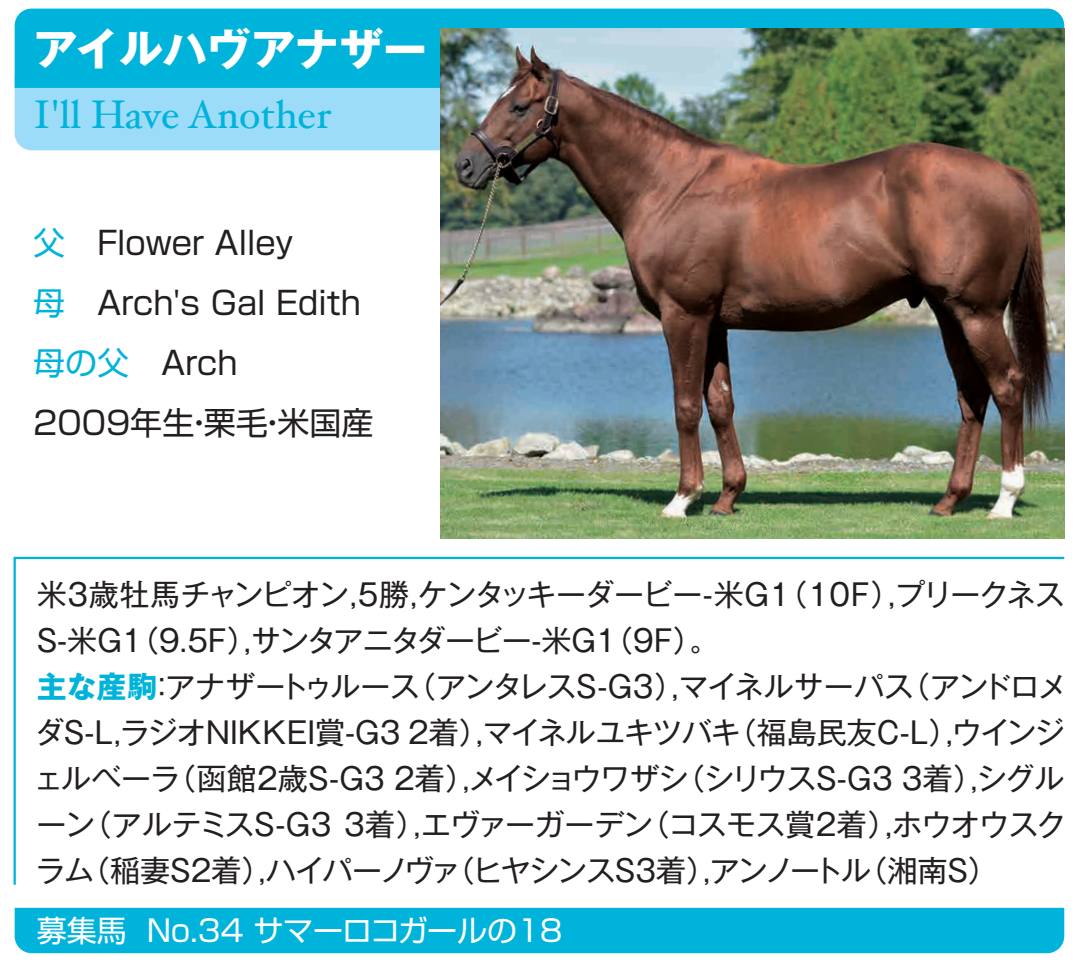
<style>
.page{position:relative;width:1078px;height:964px;background:#fff}
.page>*{position:absolute;margin:0;border:0;box-sizing:border-box;transform-origin:0 0}
.t1{font:700 44px "Gothic MB101 Pr 5";color:#fff}
.t2{font:40px "Hoefler Text";color:#00b3da}
.t3{font:32px "Shin Go Pr 5";color:#231f20}
.t4{font:32px "Shin Go Pr 5";color:#00b3da}
.t5{font:30px/46px "Gothic MB101 Pr 5";letter-spacing:-.035em;color:#231f20}
.t6{font:30px "Gothic MB101 Pr 5";color:#231f20}
.t7{font:30px "Shin Go Pr 5";color:#fff}
.t8{font:30px "Gothic MB101 Pr 5";letter-spacing:-.01em;color:#231f20}
.t9{font:30px "Gothic MB101 Pr 5";letter-spacing:-.13em;color:#231f20}
.t10{font:30px "Gothic MB101 Pr 5";letter-spacing:-.09em;color:#231f20}
.s1{font-weight:700;color:#00b3da}
</style>
<div class="page">
<div style="left:15px;top:88px;width:425px;height:62px;background:#9cdcf8"></div>
<div style="left:15px;top:9px;width:1048px;height:79px;background:#00b3da"></div>
<div style="left:15px;top:908px;width:1048px;height:45px;background:#00b3da"></div>
<svg style="left:13px;top:556px;width:1052px;height:329px"></svg>
<img style="left:440px;top:28px;width:623px;height:510px">
<h1 class="t1" style="left:33px;top:13px;width:395px">アイルハヴアナザー</h1>
<h2 class="t2" style="left:33px;top:91px;width:299px">l l'I Have Another</h2>
<p class="t4" style="left:33px;top:216px;width:34px">父</p>
<p class="t4" style="left:33px;top:276px;width:34px">母</p>
<p class="t3" style="left:97px;top:216px;width:198px">Flower Alley</p>
<p class="t3" style="left:97px;top:276px;width:265px">Arch s' Gal Edith</p>
<p class="t4" style="left:33px;top:336px;width:98px">母の父</p>
<p class="t3" style="left:33px;top:396px;width:342px">2009年生栗毛米国産</p>
<p class="t3" style="left:161px;top:336px;width:78px">Arch</p>
<p class="t3" style="left:183px;top:396px;width:33px">・</p>
<p class="t3" style="left:256px;top:396px;width:33px">・</p>
<p class="t5" style="left:894px;top:569px;width:171px">プリークネス</p>
<p class="t5" style="left:251px;top:569px;width:650px;text-indent:-214px">米3歳牡馬チャンピオン,5勝,ケンタッキーダービー-米G （1 10F ,）サンタアニタダービー- 米 G （1 9 F 。(</p>
<p class="t5" style="left:37px;top:615px;width:221px">S-米G （1 9.5F ,）</p>
<p class="t5" style="left:37px;top:661px;width:384px"><span class="s1">主な産駒</span>アナザートゥルース</p>
<p class="t5" style="left:147px;top:661px;width:31px">：</p>
<p class="t5" style="left:406px;top:661px;width:279px">（アンタレスS G- 3 ,）</p>
<p class="t8" style="left:678px;top:662px;width:236px">マイネルサーパス</p>
<p class="t5" style="left:899px;top:661px;width:169px">（アンドロメ</p>
<p class="t6" style="left:34px;top:708px;width:456px">ダS L- ,ラジオNIKKEI賞 G- 3 2 着 ,）</p>
<p class="t5" style="left:482px;top:707px;width:260px">マイネルユキツバキ</p>
<p class="t5" style="left:951px;top:707px;width:114px">ウインジ</p>
<p class="t5" style="left:726px;top:707px;width:233px">（福島民友C L- ,）</p>
<p class="t5" style="left:34px;top:753px;width:148px">ェルベーラ</p>
<p class="t5" style="left:166px;top:753px;width:310px">（函館 2 歳 S G- 3 2 着 ,）</p>
<p class="t9" style="left:469px;top:754px;width:221px">メイショウワザシ</p>
<p class="t5" style="left:976px;top:753px;width:89px">シグル</p>
<p class="t5" style="left:675px;top:753px;width:309px">（シリウスS G- 3 3 着 ,）</p>
<p class="t5" style="left:36px;top:799px;width:60px">ーン</p>
<p class="t5" style="left:421px;top:799px;width:233px">エヴァーガーデン</p>
<p class="t5" style="left:82px;top:799px;width:345px">（アルテミスS G- 3 3 着 ,）</p>
<p class="t5" style="left:639px;top:799px;width:259px">（コスモス賞2 着 ,）</p>
<p class="t5" style="left:892px;top:799px;width:175px">ホウオウスク</p>
<p class="t5" style="left:35px;top:845px;width:60px">ラム</p>
<p class="t10" style="left:266px;top:846px;width:196px">ハイパーノヴァ</p>
<p class="t5" style="left:80px;top:845px;width:193px">（稲妻S2 着 ,）</p>
<p class="t5" style="left:445px;top:845px;width:273px">（ヒヤシンスS3 着 ,）</p>
<p class="t5" style="left:857px;top:845px;width:142px">（湘南S(</p>
<p class="t5" style="left:709px;top:845px;width:162px">アンノートル</p>
<p class="t7" style="left:37px;top:905px;width:92px">募集馬</p>
<p class="t7" style="left:147px;top:905px;width:417px">No.34 サマーロコガールの18</p>
</div>
